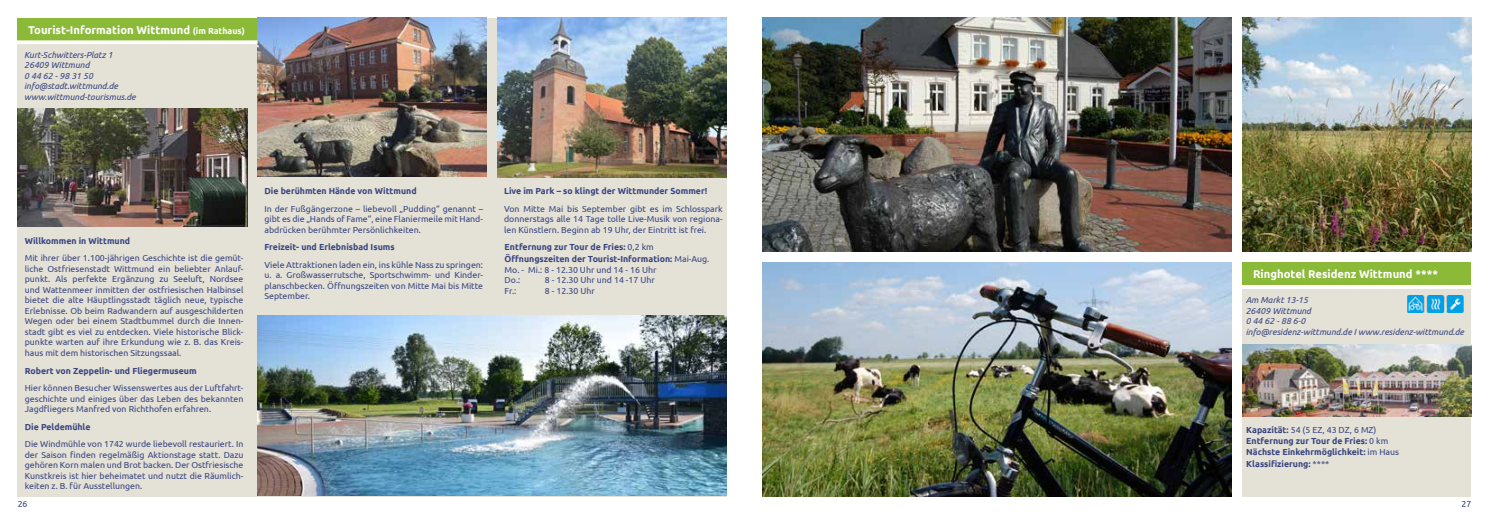
<style>
.page{position:relative;width:1489px;height:525px;background:#fff}
.page>*{position:absolute;margin:0;border:0;box-sizing:border-box;transform-origin:0 0}
.t1{font:700 11.25px "Ubuntu";color:#fff}
.t2{font:8.75px/10.5px "Ubuntu";color:#39457f;text-align:justify}
.t3{font:700 8.75px/11.2px "Ubuntu";color:#39457f}
.t4{font:italic 8.75px/10.5px "Ubuntu";color:#39457f}
.s1{font-size:8.75px}
.s2{font-weight:400}
</style>
<div class="page">
<div style="left:17px;top:18px;width:709px;height:478px;background:#e4e1d7"></div>
<img style="left:258px;top:315px;width:468px;height:180px">
<img style="left:18px;top:109px;width:229px;height:117px">
<img style="left:257px;top:18px;width:230px;height:159px">
<img style="left:497px;top:18px;width:229px;height:159px">
<div style="left:17px;top:18px;width:240px;height:23px;background:#8bb938"></div>
<svg style="left:17px;top:40px;width:240px;height:4px"></svg>
<img style="left:762px;top:18px;width:469px;height:234px">
<img style="left:762px;top:262px;width:469px;height:234px">
<div style="left:1242px;top:289px;width:228px;height:207px;background:#e4e1d7"></div>
<div style="left:1242px;top:262px;width:228px;height:23px;background:#8bb938"></div>
<img style="left:1242px;top:344px;width:228px;height:72px">
<img style="left:1407px;top:295px;width:56px;height:17px">
<img style="left:1242px;top:18px;width:228px;height:234px">
<p class="t1" style="left:28px;top:23px;width:218px">Tourist-Information Wittmund <span class="s1">(im Rathaus)</span></p>
<p class="t4" style="left:24px;top:49px;width:113px">Kurt-Schwitters-Platz 1<br>26409 Wittmund<br>0 44 62 - 98 31 50 info@stadt.wittmund.de www.wittmund-tourismus.de</p>
<p class="t3" style="left:25px;top:235px;width:107px">Willkommen in Wittmund</p>
<p class="t2" style="left:25px;top:252px;width:220px">Mit ihrer über 1.100-jährigen Geschichte ist die gemüt&shy;liche Ostfriesenstadt Wittmund ein beliebter Anlauf&shy;punkt. Als perfekte Ergänzung zu Seeluft, Nordsee und Wattenmeer inmitten der ostfriesischen Halbinsel bietet die alte Häuptlingsstadt täglich neue, typische Erlebnisse. Ob beim Radwandern auf ausgeschilderten Wegen oder bei einem Stadtbummel durch die Innen&shy;stadt gibt es viel zu entdecken. Viele historische Blick&shy;punkte warten auf ihre Erkundung wie z. B. das Kreis&shy;haus mit dem historischen Sitzungssaal.</p>
<p class="t3" style="left:25px;top:364px;width:173px">Robert von Zeppelin- und Fliegermuseum</p>
<p class="t2" style="left:25px;top:382px;width:220px">Hier können Besucher Wissenswertes aus der Luftfahrt&shy;geschichte und einiges über das Leben des bekannten Jagdfliegers Manfred von Richthofen erfahren.</p>
<p class="t3" style="left:25px;top:420px;width:67px">Die Peldemühle</p>
<p class="t2" style="left:25px;top:438px;width:220px">Die Windmühle von 1742 wurde liebevoll restauriert. In der Saison finden regelmäßig Aktionstage statt. Dazu gehören Korn malen und Brot backen. Der Ostfriesische Kunstkreis ist hier beheimatet und nutzt die Räumlich&shy;keiten z. B. für Ausstellungen.</p>
<p class="t3" style="left:264px;top:185px;width:154px">Die berühmten Hände von Wittmund</p>
<p class="t2" style="left:264px;top:203px;width:220px">In der Fußgängerzone – liebevoll „Pudding“ genannt – gibt es die „Hands of Fame“, eine Flaniermeile mit Hand&shy;abdrücken berühmter Persönlichkeiten.</p>
<p class="t3" style="left:264px;top:241px;width:132px">Freizeit- und Erlebnisbad Isums</p>
<p class="t2" style="left:264px;top:259px;width:220px">Viele Attraktionen laden ein, ins kühle Nass zu springen: u. a. Großwasserrutsche, Sportschwimm- und Kinder&shy;planschbecken. Öffnungszeiten von Mitte Mai bis Mitte September.</p>
<p class="t3" style="left:504px;top:185px;width:204px">Live im Park – so klingt der Wittmunder Sommer!</p>
<p class="t2" style="left:504px;top:203px;width:220px">Von Mitte Mai bis September gibt es im Schlosspark donnerstags alle 14 Tage tolle Live-Musik von regiona&shy;len Künstlern. Beginn ab 19 Uhr, der Eintritt ist frei.</p>
<p class="t3" style="left:504px;top:240px;width:206px;line-height:12.5px">Entfernung zur Tour de Fries: <span class="s2">0,2 km<br></span>Öffnungszeiten der Tourist-Information: <span class="s2">Mai-Aug.</span></p>
<p class="t2" style="left:504px;top:264px;width:153px">Mo. - Mi.: 8 - 12.30 Uhr und 14 - 16 Uhr<br>Do.:</p>
<p class="t2" style="left:545px;top:274px;width:111px">8 - 12.30 Uhr und 14 -17 Uhr</p>
<p class="t2" style="left:504px;top:285px;width:13px">Fr.:</p>
<p class="t2" style="left:545px;top:285px;width:51px">8 - 12.30 Uhr</p>
<p class="t1" style="left:1252px;top:267px;width:186px">Ringhotel Residenz Wittmund ****</p>
<p class="t4" style="left:1245px;top:294px;width:220px">Am Markt 13-15<br>26409 Wittmund<br>0 44 62 - 88 6-0<br>info@residenz-wittmund.de I www.residenz-wittmund.de</p>
<p class="t3" style="left:1246px;top:423px;width:154px">Kapazität: <span class="s2">54 (5 EZ, 43 DZ, 6 MZ)<br></span>Entfernung zur Tour de Fries: <span class="s2">0 km<br></span>Nächste Einkehrmöglichkeit: <span class="s2">im Haus<br></span>Klassifizierung: <span class="s2">****</span></p>
<p class="t2" style="left:18px;top:498px;width:11px">26</p>
<p class="t2" style="left:1461px;top:498px;width:11px">27</p>
</div>
